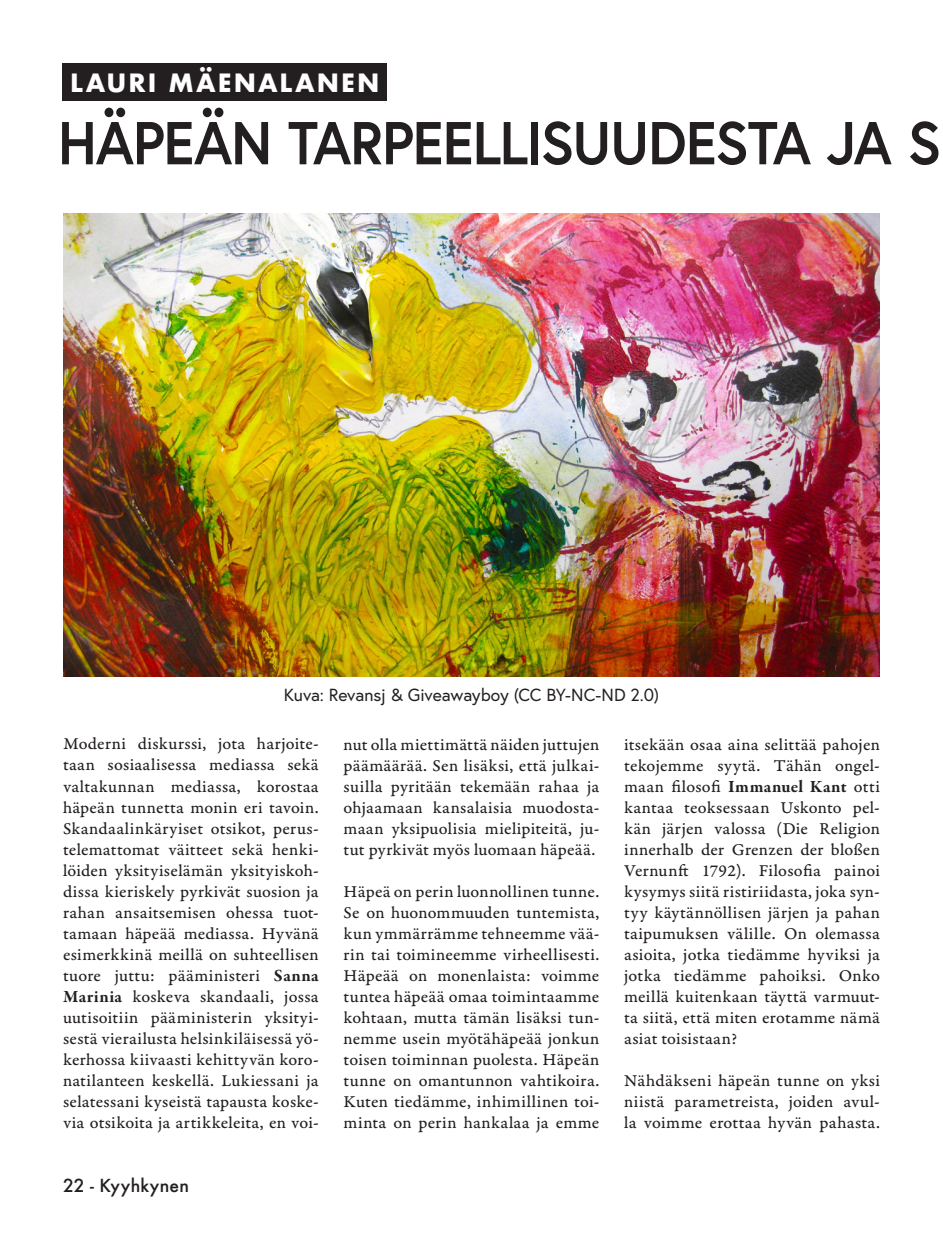
<style>
.page{position:relative;width:943px;height:1241px;background:#fff}
.page>*{position:absolute;margin:0;border:0;box-sizing:border-box;transform-origin:0 0}
.Kirjoituksen_otsikko{font:700 60.38px "Europa";letter-spacing:-.025em;color:#231f20;scale:.94 1}
.Kirjoittaja{font:700 24.5px "Futura";letter-spacing:.08em;color:#fff}
.t1{font:17.5px/21px "Garamond Premr Pro Capt";letter-spacing:.015em;color:#231f20;text-align:justify}
.Kuvateksti___Norm{font:17.5px "Europa";letter-spacing:-.005em;color:#231f20}
.t2{font:500 17.5px "Futura";letter-spacing:.015em;color:#231f20}
.s1{font-family:"Garamond Premr Pro";font-weight:700}
</style>
<div class="page">
<div style="left:62px;top:63px;width:325px;height:37px;background:#231f20"></div>
<img style="left:63px;top:214px;width:817px;height:462px">
<p class="Kirjoittaja" style="left:70px;top:65px;width:311px">LAURI MÄENALANEN</p>
<p class="Kirjoituksen_otsikko" style="left:58px;top:102px;width:941px">HÄPEÄN TARPEELLISUUDESTA JA S</p>
<p class="Kuvateksti___Norm" style="left:284px;top:683px;width:377px">Kuva: Revansj &amp; Giveawayboy (CC BY-NC-ND 2.0)</p>
<p class="t1" style="left:63px;top:733px;width:257px">Moderni diskurssi, jota harjoite&shy;taan sosiaalisessa mediassa sekä valtakunnan mediassa, korostaa häpeän tunnetta monin eri tavoin.<br>Skandaalinkäryiset otsikot, perus&shy;telemattomat väitteet sekä henki&shy;löiden yksityiselämän yksityiskoh&shy;dissa kieriskely pyrkivät suosion ja rahan ansaitsemisen ohessa tuot&shy;tamaan häpeää mediassa. Hyvänä esimerkkinä meillä on suhteellisen tuore juttu: pääministeri <span class="s1">Sanna Marinia</span> koskeva skandaali, jossa uutisoitiin pääministerin yksityi&shy;sestä vierailusta helsinkiläisessä yö&shy;kerhossa kiivaasti kehittyvän koro&shy;natilanteen keskellä. Lukiessani ja selatessani kyseistä tapausta koske&shy;via otsikoita ja artikkeleita, en voi-</p>
<p class="t1" style="left:343px;top:734px;width:257px">nut olla miettimättä näiden juttujen päämäärää. Sen lisäksi, että julkai&shy;suilla pyritään tekemään rahaa ja ohjaamaan kansalaisia muodosta&shy;maan yksipuolisia mielipiteitä, ju&shy;tut pyrkivät myös luomaan häpeää.</p>
<p class="t1" style="left:343px;top:881px;width:257px">Häpeä on perin luonnollinen tunne.<br>Se on huonommuuden tuntemista, kun ymmärrämme tehneemme vää&shy;rin tai toimineemme virheellisesti.<br>Häpeää on monenlaista: voimme tuntea häpeää omaa toimintaamme kohtaan, mutta tämän lisäksi tun&shy;nemme usein myötähäpeää jonkun toisen toiminnan puolesta. Häpeän tunne on omantunnon vahtikoira.<br>Kuten tiedämme, inhimillinen toi&shy;minta on perin hankalaa ja emme</p>
<p class="t2" style="left:63px;top:1173px;width:128px">22 - Kyyhkynen</p>
<p class="t1" style="left:624px;top:734px;width:257px">itsekään osaa aina selittää pahojen tekojemme syytä. Tähän ongel&shy;maan filosofi <span class="s1">Immanuel Kant</span> otti kantaa teoksessaan Uskonto pel&shy;kän järjen valossa (Die Religion innerhalb der Grenzen der bloßen Vernunft 1792). Filosofia painoi kysymys siitä ristiriidasta, joka syn&shy;tyy käytännöllisen järjen ja pahan taipumuksen välille. On olemassa asioita, jotka tiedämme hyviksi ja jotka tiedämme pahoiksi. Onko meillä kuitenkaan täyttä varmuut&shy;ta siitä, että miten erotamme nämä asiat toisistaan?</p>
<p class="t1" style="left:624px;top:1070px;width:257px">Nähdäkseni häpeän tunne on yksi niistä parametreista, joiden avul&shy;la voimme erottaa hyvän pahasta.</p>
</div>
